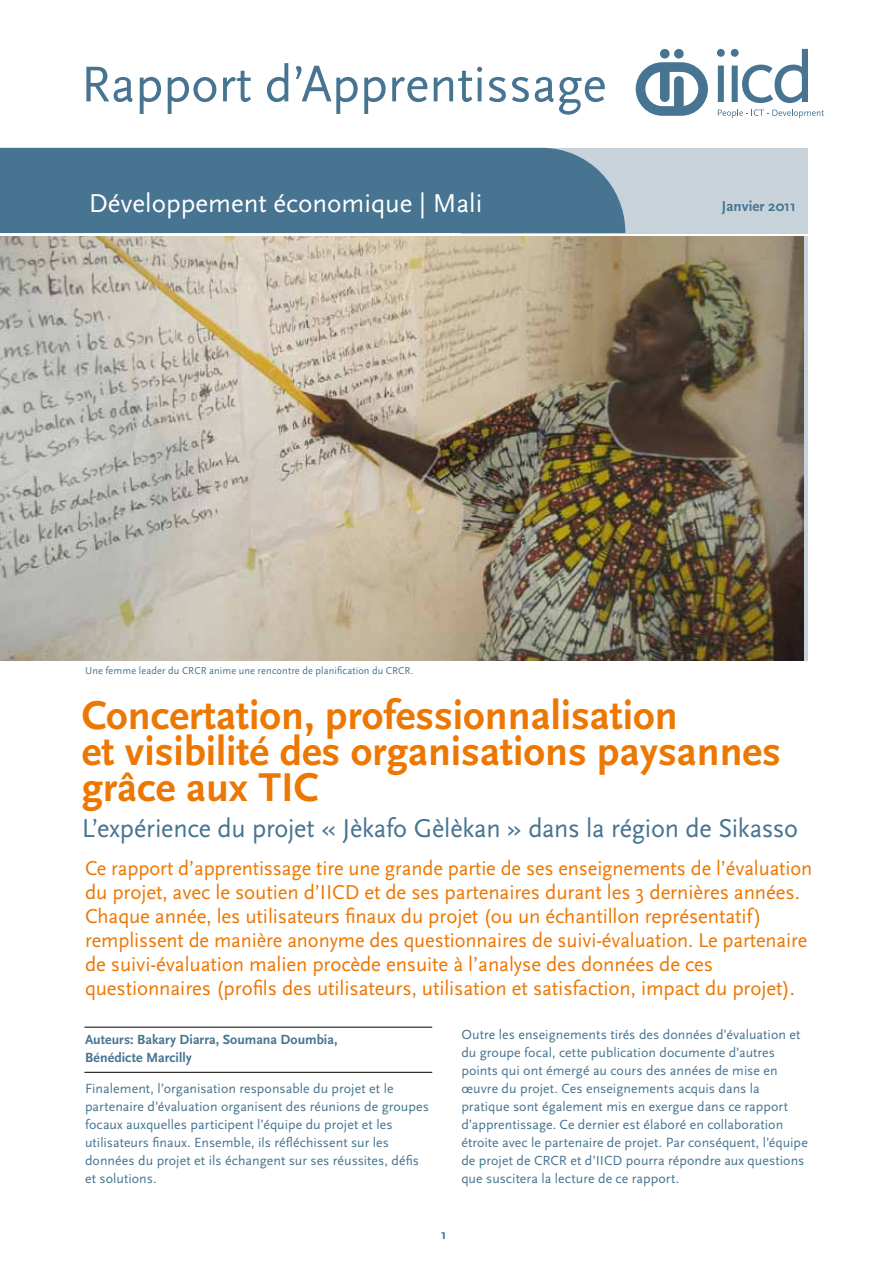
<style>
.page{position:relative;width:893px;height:1263px;background:#fff}
.page>*{position:absolute;margin:0;border:0;box-sizing:border-box;transform-origin:0 0}
.t1{font:52.5px "Scala Sans";color:#467491}
.t2{font:700 42px/36px "Scala Sans";color:#ed7703}
.t3{font:27px "Scala Sans";letter-spacing:-.01em;color:#467491}
.t4{font:27px "Scala Sans";color:#fff}
.t5{font:21px/24px "Scala Sans";letter-spacing:-.005em;color:#ed7703}
.t6{font:700 15px "Scala Sans";color:#467491}
.t7{font:13.8px/18px "Scala Sans";letter-spacing:.005em;color:#467491}
.t8{font:700 13.8px/18px "Scala Sans";color:#467491}
.t9{font:10.5px "Scala Sans";letter-spacing:.01em;color:#467491}
</style>
<div class="page">
<img style="left:0;top:236px;width:804px;height:424px">
<div style="left:461px;top:148px;width:347px;height:85px;background:#c7d2db"></div>
<div style="left:0;top:148px;width:625px;height:85px;background:#467491"></div>
<svg style="left:718px;top:109px;width:106px;height:9px"></svg>
<svg style="left:717px;top:49px;width:8px;height:53px"></svg>
<svg style="left:731px;top:49px;width:77px;height:54px"></svg>
<div style="left:660px;top:49px;width:10px;height:10px;background:#467491;border-radius:50%"></div>
<div style="left:674px;top:49px;width:10px;height:10px;background:#467491;border-radius:50%"></div>
<svg style="left:636px;top:62px;width:72px;height:54px"></svg>
<hr style="left:85px;top:1027px;width:347px;height:1px;background:#000">
<hr style="left:85px;top:1072px;width:347px;height:1px;background:#000">
<h1 class="t1" style="left:81px;top:56px;width:527px">Rapport d’Apprentissage</h1>
<h3 class="t4" style="left:89px;top:189px;width:395px">Développement économique | Mali</h3>
<p class="t6" style="left:722px;top:198px;width:75px">Janvier 2011</p>
<p class="t9" style="left:85px;top:665px;width:330px">Une femme leader du CRCR anime une rencontre de planification du CRCR.</p>
<h2 class="t2" style="left:82px;top:698px;width:701px">Concertation, professionnalisation<br>et visibilité des organisations paysannes grâce aux TIC</h2>
<h3 class="t3" style="left:82px;top:813px;width:718px">L’expérience du projet « Jèkafo Gèlèkan » dans la région de Sikasso</h3>
<p class="t5" style="left:85px;top:856px;width:729px">Ce rapport d’apprentissage tire une grande partie de ses enseignements de l’évaluation du projet, avec le soutien d’IICD et de ses partenaires durant les 3 dernières années.<br>Chaque année, les utilisateurs finaux du projet (ou un échantillon représentatif) remplissent de manière anonyme des questionnaires de suivi-évaluation. Le partenaire de suivi-évaluation malien procède ensuite à l’analyse des données de ces questionnaires (profils des utilisateurs, utilisation et satisfaction, impact du projet).</p>
<p class="t8" style="left:85px;top:1030px;width:254px">Auteurs: Bakary Diarra, Soumana Doumbia,<br>Bénédicte Marcilly</p>
<p class="t7" style="left:85px;top:1080px;width:345px">Finalement, l’organisation responsable du projet et le partenaire d’évaluation organisent des réunions de groupes focaux auxquelles participent l’équipe du projet et les utilisateurs finaux. Ensemble, ils réfléchissent sur les données du projet et ils échangent sur ses réussites, défis et solutions.</p>
<p class="t7" style="left:461px;top:1026px;width:348px">Outre les enseignements tirés des données d’évaluation et du groupe focal, cette publication documente d’autres points qui ont émergé au cours des années de mise en œuvre du projet. Ces enseignements acquis dans la pratique sont également mis en exergue dans ce rapport d’apprentissage. Ce dernier est élaboré en collaboration étroite avec le partenaire de projet. Par conséquent, l’équipe de projet de CRCR et d’IICD pourra répondre aux questions que suscitera la lecture de ce rapport.</p>
<p class="t8" style="left:441px;top:1225px;width:7px">1</p>
</div>
